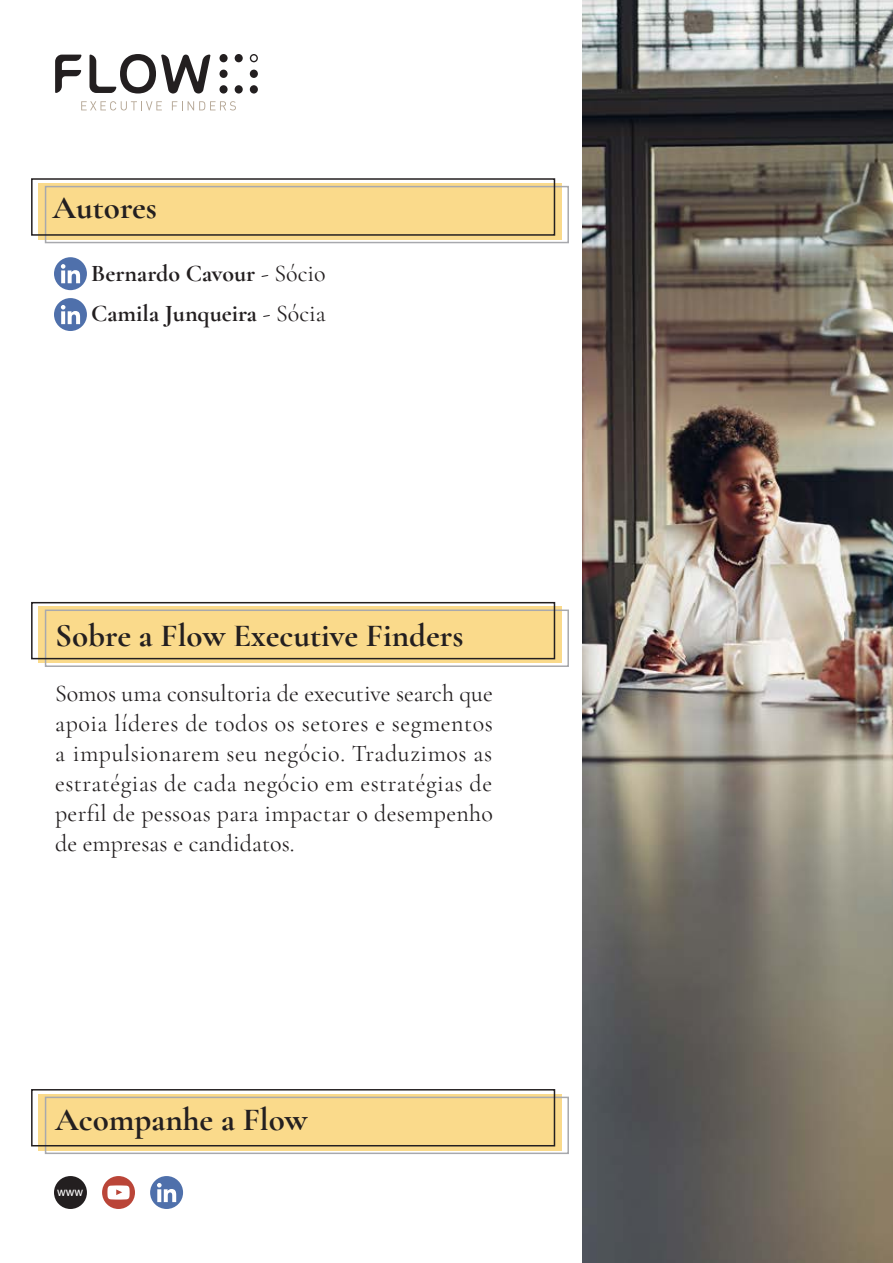
<style>
.page{position:relative;width:893px;height:1263px;background:#fff}
.page>*{position:absolute;margin:0;border:0;box-sizing:border-box;transform-origin:0 0}
.Header-1{font:700 33px "Cormorant Garamond";color:#231f20}
.Body_text{font:24px/30px "Cormorant Garamond";letter-spacing:.01em;color:#231f20;text-align:justify}
.Body_text-2{font:700 24px/40.5px "Cormorant Garamond";color:#231f20}
.Body_text-3{font:12px "Helvetica";color:#fff}
.s1{font-weight:400}
</style>
<div class="page">
<div style="left:38px;top:183px;width:523px;height:57px;background:#fada8b"></div>
<div style="left:45px;top:186px;width:524px;height:57px;border:2px solid #a8a9ad"></div>
<div style="left:31px;top:178px;width:524px;height:58px;border:2px solid #231f20"></div>
<div style="left:38px;top:606px;width:523px;height:57px;background:#fada8b"></div>
<div style="left:45px;top:609px;width:524px;height:58px;border:2px solid #a8a9ad"></div>
<div style="left:31px;top:602px;width:524px;height:57px;border:2px solid #231f20"></div>
<div style="left:38px;top:1093px;width:523px;height:57px;background:#fada8b"></div>
<div style="left:45px;top:1097px;width:524px;height:57px;border:2px solid #a8a9ad"></div>
<div style="left:31px;top:1089px;width:524px;height:57px;border:2px solid #231f20"></div>
<div style="left:102px;top:1176px;width:33px;height:33px;background:#ba4538;border-radius:50%"></div>
<svg style="left:107px;top:1185px;width:23px;height:14px"></svg>
<div style="left:219px;top:54px;width:9px;height:8px;background:#231f20;border-radius:50%"></div>
<div style="left:235px;top:54px;width:8px;height:8px;background:#231f20;border-radius:50%"></div>
<svg style="left:250px;top:54px;width:8px;height:8px"></svg>
<div style="left:219px;top:70px;width:9px;height:8px;background:#231f20;border-radius:50%"></div>
<div style="left:250px;top:70px;width:8px;height:8px;background:#231f20;border-radius:50%"></div>
<svg style="left:219px;top:85px;width:9px;height:9px"></svg>
<div style="left:235px;top:85px;width:8px;height:9px;background:#231f20;border-radius:50%"></div>
<div style="left:250px;top:85px;width:8px;height:9px;background:#231f20;border-radius:50%"></div>
<svg style="left:55px;top:55px;width:26px;height:38px"></svg>
<svg style="left:90px;top:54px;width:120px;height:40px"></svg>
<svg style="left:81px;top:101px;width:81px;height:9px"></svg>
<svg style="left:172px;top:101px;width:64px;height:9px"></svg>
<img style="left:582px;top:0;width:311px;height:1263px">
<div style="left:54px;top:1176px;width:33px;height:33px;background:#231f20;border-radius:50%"></div>
<div style="left:150px;top:1176px;width:33px;height:33px;background:#4f70ab;border-radius:50%"></div>
<svg style="left:157px;top:1183px;width:19px;height:19px"></svg>
<div style="left:54px;top:257px;width:33px;height:33px;background:#4f70ab;border-radius:50%"></div>
<svg style="left:61px;top:264px;width:19px;height:19px"></svg>
<div style="left:54px;top:298px;width:33px;height:33px;background:#4f70ab;border-radius:50%"></div>
<svg style="left:61px;top:305px;width:19px;height:19px"></svg>
<p class="Header-1" style="left:52px;top:187px;width:106px">Autores</p>
<p class="Body_text-2" style="left:91px;top:253px;width:236px">Bernardo Cavour <span class="s1">- Sócio<br></span>Camila Junqueira <span class="s1">- Sócia</span></p>
<p class="Header-1" style="left:55px;top:615px;width:410px">Sobre a Flow Executive Finders</p>
<p class="Body_text" style="left:55px;top:678px;width:439px">Somos uma consultoria de executive search que apoia líderes de todos os setores e segmentos a impulsionarem seu negócio. Traduzimos as estratégias de cada negócio em estratégias de perfil de pessoas para impactar o desempenho de empresas e candidatos.</p>
<p class="Header-1" style="left:55px;top:1098px;width:254px">Acompanhe a Flow</p>
<p class="Body_text-3" style="left:57px;top:1185px;width:27px">www</p>
</div>
